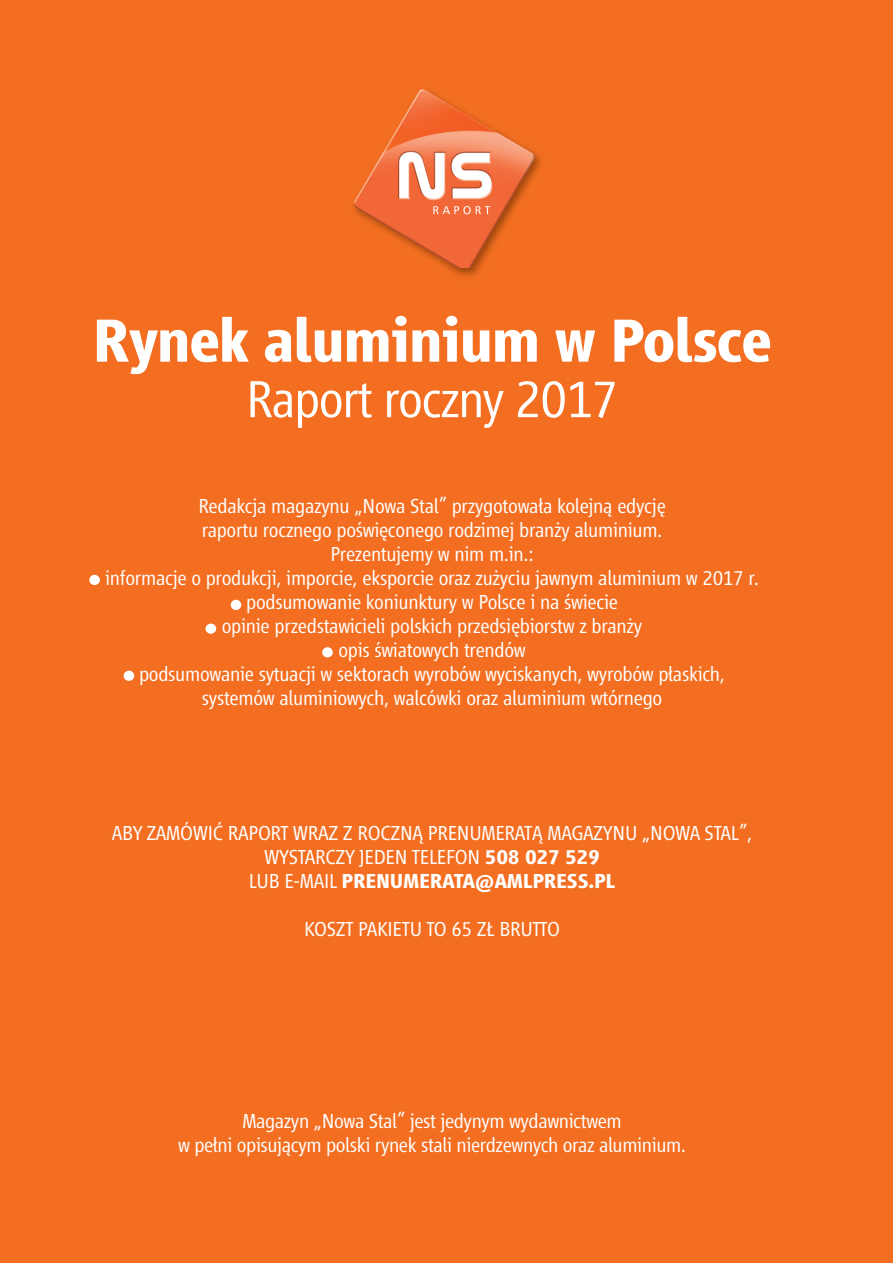
<style>
.page{position:relative;width:893px;height:1263px;background:#f36e21}
.page>*{position:absolute;margin:0;border:0;box-sizing:border-box;transform-origin:0 0}
.t1{font:700 63px "Vialog Pl LT";letter-spacing:-.03em;color:#fff}
.t2{font:300 54px "Vialog Pl LT";letter-spacing:-.03em;color:#fff}
.t3{font:300 21px/24px "Vialog Pl LT";letter-spacing:-.015em;color:#fff;text-align:center}
.s1{font-weight:700}
</style>
<div class="page">
<img style="left:353px;top:89px;width:188px;height:179px">
<div style="left:89px;top:575px;width:11px;height:10px;background:#fff;border-radius:50%"></div>
<div style="left:231px;top:600px;width:10px;height:10px;background:#fff;border-radius:50%"></div>
<div style="left:206px;top:624px;width:10px;height:10px;background:#fff;border-radius:50%"></div>
<div style="left:322px;top:647px;width:11px;height:10px;background:#fff;border-radius:50%"></div>
<div style="left:124px;top:671px;width:10px;height:10px;background:#fff;border-radius:50%"></div>
<h1 class="t1" style="left:92px;top:320px;width:682px">Rynek aluminium w Polsce</h1>
<h2 class="t2" style="left:246px;top:381px;width:374px">Raport roczny 2017</h2>
<p class="t3" style="left:105px;top:496px;width:655px">Redakcja magazynu „Nowa Stal” przygotowała kolejną edycję<br>raportu rocznego poświęconego rodzimej branży aluminium.<br>Prezentujemy w nim m.in.:<br>informacje o produkcji, imporcie, eksporcie oraz zużyciu jawnym aluminium w 2017 r. podsumowanie koniunktury w Polsce i na świecie<br>opinie przedstawicieli polskich przedsiębiorstw z branży<br>opis światowych trendów<br>podsumowanie sytuacji w sektorach wyrobów wyciskanych, wyrobów płaskich, systemów aluminiowych, walcówki oraz aluminium wtórnego</p>
<p class="t3" style="left:112px;top:823px;width:642px">ABY ZAMÓWIĆ RAPORT WRAZ Z ROCZNĄ PRENUMERATĄ MAGAZYNU „NOWA STAL”,<br>WYSTARCZY JEDEN TELEFON <span class="s1">508 027 529<br></span>LUB E-MAIL <span class="s1">PRENUMERATA@AMLPRESS.PL</span></p>
<p class="t3" style="left:304px;top:919px;width:257px">KOSZT PAKIETU TO 65 ZŁ BRUTTO</p>
<p class="t3" style="left:178px;top:1111px;width:510px">Magazyn „Nowa Stal” jest jedynym wydawnictwem<br>w pełni opisującym polski rynek stali nierdzewnych oraz aluminium.</p>
</div>
